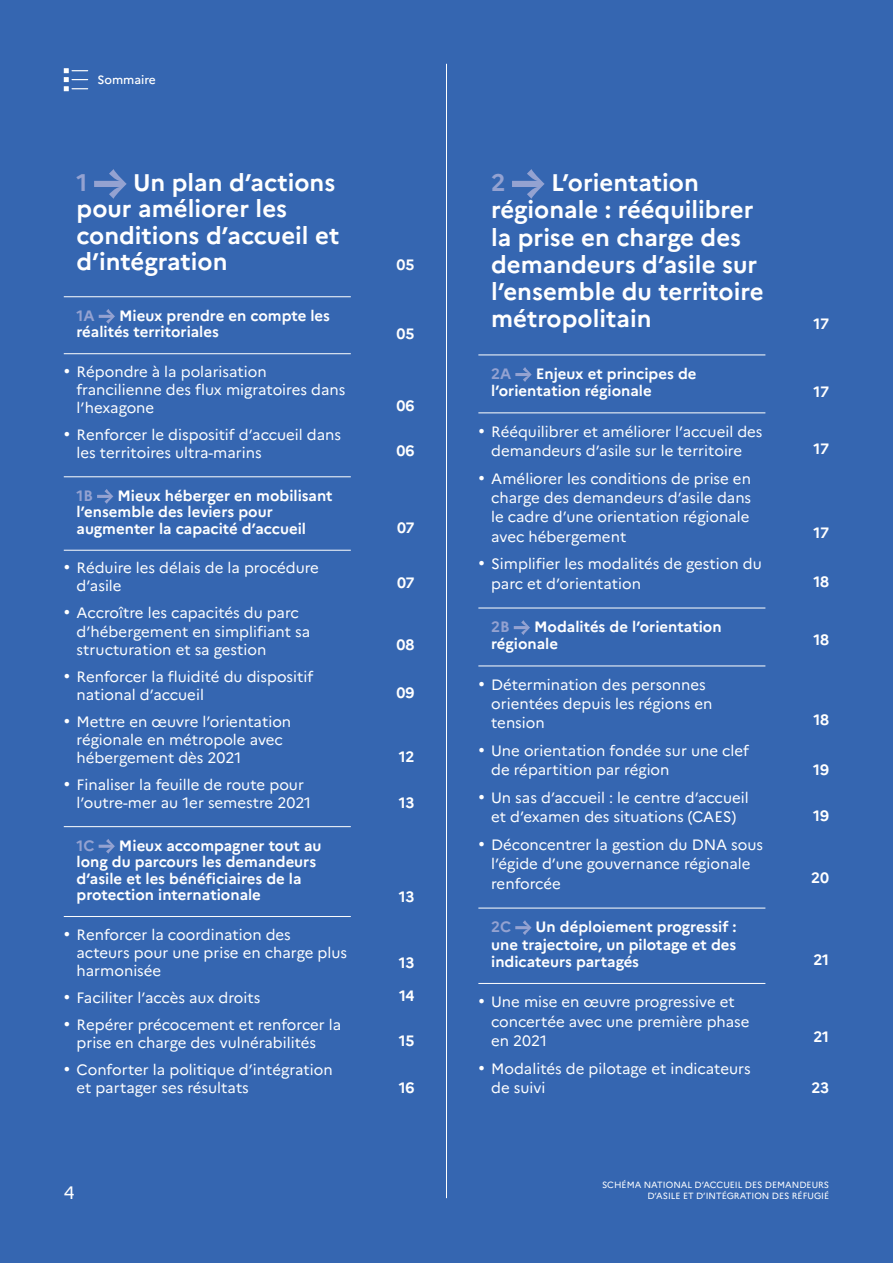
<style>
.page{position:relative;width:893px;height:1263px;background:#3566b1}
.page>*{position:absolute;margin:0;border:0;box-sizing:border-box;transform-origin:0 0}
.t1{font:700 24px/27.2px "Marianne";color:#fff}
.t2{font:700 24px "Marianne";color:#94a2d1}
.t3{font:18px "Marianne";color:#fff}
.t4{font:15px/18.3px "Marianne";color:#fff}
.t5{font:700 15px/16.5px "Marianne";color:#fff}
.t6{font:700 15px "Marianne";color:#94a2d1}
.t7{font:500 12px "Marianne";color:#fff}
.t8{font:9px/10.8px "Marianne";color:#fff;text-align:right}
.s1{font-family:"Times New Roman";font-size:18px}
</style>
<div class="page">
<hr style="left:446px;top:64px;width:1px;height:1134px;background:#fff">
<hr style="left:64px;top:353px;width:287px;height:1px;background:#fff">
<hr style="left:64px;top:296px;width:287px;height:1px;background:#fff">
<hr style="left:64px;top:550px;width:287px;height:1px;background:#fff">
<hr style="left:64px;top:476px;width:287px;height:1px;background:#fff">
<hr style="left:64px;top:916px;width:287px;height:1px;background:#fff">
<hr style="left:64px;top:826px;width:287px;height:1px;background:#fff">
<svg style="left:94px;top:169px;width:33px;height:30px"></svg>
<svg style="left:99px;top:309px;width:16px;height:15px"></svg>
<svg style="left:97px;top:489px;width:16px;height:15px"></svg>
<svg style="left:99px;top:839px;width:16px;height:15px"></svg>
<hr style="left:478px;top:412px;width:287px;height:1px;background:#fff">
<hr style="left:478px;top:355px;width:287px;height:1px;background:#fff">
<hr style="left:478px;top:665px;width:287px;height:1px;background:#fff">
<hr style="left:478px;top:608px;width:287px;height:1px;background:#fff">
<hr style="left:478px;top:983px;width:287px;height:1px;background:#fff">
<hr style="left:478px;top:908px;width:287px;height:1px;background:#fff">
<svg style="left:512px;top:169px;width:33px;height:30px"></svg>
<svg style="left:515px;top:367px;width:17px;height:15px"></svg>
<svg style="left:514px;top:620px;width:16px;height:15px"></svg>
<svg style="left:515px;top:920px;width:17px;height:15px"></svg>
<svg style="left:64px;top:68px;width:24px;height:23px"></svg>
<p class="t7" style="left:97px;top:72px;width:60px">Sommaire</p>
<h1 class="t1" style="left:77px;top:170px;width:264px;line-height:26.1px;text-indent:57px">Un plan d’actions pour améliorer les conditions d’accueil et d’intégration</h1>
<p class="t6" style="left:77px;top:306px;width:20px">1A</p>
<h1 class="t2" style="left:77px;top:168px;width:13px">1</h1>
<p class="t5" style="left:77px;top:307px;width:255px;text-indent:43px">Mieux prendre en compte les réalités territoriales</p>
<p class="t4" style="left:77px;top:362px;width:270px;text-indent:-13px"><span class="s1">•</span> Répondre à la polarisation francilienne des flux migratoires dans l’hexagone</p>
<p class="t4" style="left:77px;top:425px;width:266px;text-indent:-13px"><span class="s1">•</span> Renforcer le dispositif d’accueil dans les territoires ultra-marins</p>
<p class="t6" style="left:77px;top:486px;width:18px">1B</p>
<p class="t5" style="left:77px;top:487px;width:258px;text-indent:41px">Mieux héberger en mobilisant l’ensemble des leviers pour augmenter la capacité d’accueil</p>
<p class="t4" style="left:77px;top:559px;width:244px;text-indent:-13px"><span class="s1">•</span> Réduire les délais de la procédure d’asile</p>
<p class="t4" style="left:77px;top:604px;width:235px;text-indent:-13px"><span class="s1">•</span> Accroître les capacités du parc d’hébergement en simplifiant sa structuration et sa gestion</p>
<p class="t4" style="left:77px;top:667px;width:238px;text-indent:-13px"><span class="s1">•</span> Renforcer la fluidité du dispositif national d’accueil</p>
<p class="t4" style="left:77px;top:712px;width:216px;text-indent:-13px"><span class="s1">•</span> Mettre en œuvre l’orientation régionale en métropole avec hébergement dès 2021</p>
<p class="t4" style="left:77px;top:775px;width:236px;text-indent:-13px"><span class="s1">•</span> Finaliser la feuille de route pour l’outre-mer au 1er semestre 2021</p>
<p class="t6" style="left:77px;top:836px;width:20px">1C</p>
<p class="t5" style="left:77px;top:837px;width:247px;text-indent:42px">Mieux accompagner tout au long du parcours les demandeurs d’asile et les bénéficiaires de la protection internationale</p>
<p class="t4" style="left:77px;top:925px;width:272px;text-indent:-13px"><span class="s1">•</span> Renforcer la coordination des acteurs pour une prise en charge plus harmonisée</p>
<p class="t4" style="left:64px;top:988px;width:198px"><span class="s1">•</span> Faciliter l’accès aux droits</p>
<p class="t4" style="left:77px;top:1015px;width:266px;text-indent:-13px"><span class="s1">•</span> Repérer précocement et renforcer la prise en charge des vulnérabilités</p>
<p class="t4" style="left:77px;top:1060px;width:258px;text-indent:-13px"><span class="s1">•</span> Conforter la politique d’intégration et partager ses résultats</p>
<p class="t3" style="left:64px;top:1182px;width:12px">4</p>
<p class="t5" style="left:397px;top:256px;width:19px">05</p>
<p class="t5" style="left:397px;top:325px;width:19px">05</p>
<p class="t5" style="left:396px;top:398px;width:20px">06</p>
<p class="t5" style="left:396px;top:442px;width:20px">06</p>
<p class="t5" style="left:397px;top:519px;width:19px">07</p>
<p class="t5" style="left:397px;top:574px;width:19px">07</p>
<p class="t5" style="left:396px;top:636px;width:20px">08</p>
<p class="t5" style="left:397px;top:685px;width:20px">09</p>
<p class="t5" style="left:399px;top:748px;width:17px">12</p>
<p class="t5" style="left:399px;top:795px;width:17px">13</p>
<p class="t5" style="left:399px;top:888px;width:17px">13</p>
<p class="t5" style="left:399px;top:947px;width:17px;line-height:33px">13<br>14</p>
<p class="t5" style="left:399px;top:1032px;width:17px">15</p>
<p class="t5" style="left:399px;top:1079px;width:17px">16</p>
<h1 class="t1" style="left:491px;top:169px;width:274px;text-indent:60px">L’orientation régionale : rééquilibrer la prise en charge des demandeurs d’asile sur l’ensemble du territoire métropolitain</h1>
<p class="t6" style="left:491px;top:364px;width:22px">2A</p>
<h1 class="t2" style="left:491px;top:168px;width:16px">2</h1>
<p class="t5" style="left:491px;top:365px;width:207px;line-height:17.4px;text-indent:45px">Enjeux et principes de l’orientation régionale</p>
<p class="t4" style="left:478px;top:422px;width:286px;line-height:19.2px;text-align:center"><span class="s1">•</span> Rééquilibrer et améliorer l’accueil des demandeurs d’asile sur le territoire</p>
<p class="t4" style="left:491px;top:469px;width:262px;line-height:19.2px;text-align:justify;text-indent:-13px"><span class="s1">•</span> Améliorer les conditions de prise en charge des demandeurs d’asile dans le cadre d’une orientation régionale avec hébergement</p>
<p class="t4" style="left:491px;top:554px;width:272px;line-height:19.2px;text-indent:-13px"><span class="s1">•</span> Simplifier les modalités de gestion du parc et d’orientation</p>
<p class="t6" style="left:491px;top:617px;width:20px">2B</p>
<p class="t5" style="left:491px;top:618px;width:232px;line-height:17.4px;text-indent:43px">Modalités de l’orientation régionale</p>
<p class="t4" style="left:491px;top:675px;width:223px;line-height:19.2px;text-indent:-13px"><span class="s1">•</span> Détermination des personnes orientées depuis les régions en tension</p>
<p class="t4" style="left:491px;top:741px;width:259px;line-height:19.2px;text-indent:-13px"><span class="s1">•</span> Une orientation fondée sur une clef de répartition par région</p>
<p class="t4" style="left:478px;top:788px;width:272px;line-height:19.2px;text-align:center"><span class="s1">•</span> Un sas d’accueil : le centre d’accueil et d’examen des situations (CAES)</p>
<p class="t4" style="left:491px;top:835px;width:273px;line-height:19.2px;text-indent:-13px"><span class="s1">•</span> Déconcentrer la gestion du DNA sous l’égide d’une gouvernance régionale renforcée</p>
<p class="t6" style="left:491px;top:917px;width:22px">2C</p>
<p class="t5" style="left:491px;top:918px;width:247px;line-height:17.4px;text-align:justify;text-indent:44px">Un déploiement progressif : une trajectoire, un pilotage et des indicateurs partagés</p>
<p class="t4" style="left:491px;top:992px;width:260px;line-height:19.2px;text-indent:-13px"><span class="s1">•</span> Une mise en œuvre progressive et concertée avec une première phase en 2021</p>
<p class="t4" style="left:491px;top:1059px;width:261px;line-height:19.2px;text-indent:-13px"><span class="s1">•</span> Modalités de pilotage et indicateurs de suivi</p>
<p class="t5" style="left:814px;top:315px;width:17px">17</p>
<p class="t5" style="left:814px;top:383px;width:17px">17</p>
<p class="t5" style="left:814px;top:440px;width:17px">17</p>
<p class="t5" style="left:814px;top:524px;width:17px">17</p>
<p class="t5" style="left:813px;top:573px;width:17px">18</p>
<p class="t5" style="left:813px;top:631px;width:17px">18</p>
<p class="t5" style="left:813px;top:711px;width:17px">18</p>
<p class="t5" style="left:813px;top:761px;width:17px">19</p>
<p class="t5" style="left:813px;top:807px;width:17px">19</p>
<p class="t5" style="left:811px;top:870px;width:19px">20</p>
<p class="t5" style="left:813px;top:952px;width:17px">21</p>
<p class="t5" style="left:813px;top:1028px;width:17px">21</p>
<p class="t5" style="left:811px;top:1079px;width:19px">23</p>
<p class="t8" style="left:602px;top:1180px;width:229px">SCHÉMA NATIONAL D’ACCUEIL DES DEMANDEURS<br>D’ASILE ET D’INTÉGRATION DES RÉFUGIÉ</p>
</div>
